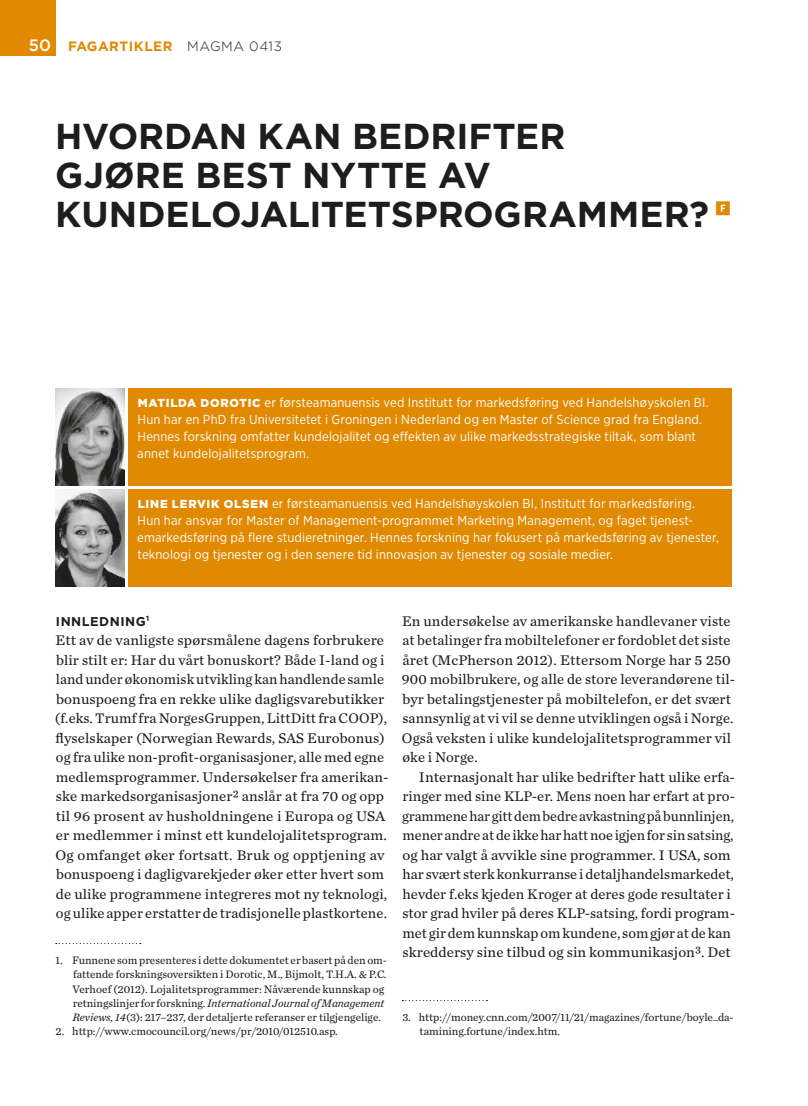
<style>
.page{position:relative;width:808px;height:1106px;background:#fff}
.page>*{position:absolute;margin:0;border:0;box-sizing:border-box;transform-origin:0 0}
.t1{font:700 36px/39px "Gotham";letter-spacing:-.005em;color:#1d1d1b}
.t2{font:14.55px/19.5px "Chronicle Text G2";letter-spacing:.01em;color:#1d1d1b}
.t3{font:700 13.5px "Gotham";letter-spacing:.04em;color:#e18900}
.t4{font:13.05px/16.8px "Gotham Narrow";letter-spacing:.01em;color:#fff}
.t5{font:700 12.75px "Gotham";letter-spacing:.04em;color:#1d1d1b}
.t6{font:11.25px/14.2px "Chronicle Text G2";color:#1d1d1b}
.s1{font-weight:500;font-size:16.5px;color:#fff}
.s2{font-weight:300;color:#1d1d1b}
.s3{font-family:"Gotham";font-weight:900;font-size:11.55px}
.s4{font-style:italic}
</style>
<div class="page">
<div style="left:0;top:0;width:55px;height:55px;background:#e18900"></div>
<div style="left:128px;top:489px;width:603px;height:97px;background:#e18900"></div>
<img style="left:55px;top:489px;width:70px;height:97px">
<div style="left:128px;top:388px;width:603px;height:98px;background:#e18900"></div>
<img style="left:55px;top:388px;width:70px;height:98px">
<svg style="left:56px;top:943px;width:85px;height:1px"></svg>
<svg style="left:402px;top:1000px;width:85px;height:1px"></svg>
<p class="t3" style="left:29px;top:37px;width:255px"><span class="s1">50</span> FAGARTIKLER <span class="s2">MAGMA 0413</span></p>
<h1 class="t1" style="left:55px;top:117px;width:678px">HVORDAN KAN BEDRIFTER<br>GJØRE BEST NYTTE AV<br>KUNDELOJALITETSPROGRAMMER? <sup>f</sup></h1>
<p class="t4" style="left:137px;top:394px;width:573px"><span class="s3">MATILDA DOROTIC</span> er førsteamanuensis ved Institutt for markedsføring ved Handelshøyskolen BI.<br>Hun har en PhD fra Universitetet i Groningen i Nederland og en Master of Science grad fra England.<br>Hennes forskning omfatter kundelojalitet og effekten av ulike markedsstrategiske tiltak, som blant annet kundelojalitetsprogram.</p>
<p class="t4" style="left:137px;top:495px;width:583px"><span class="s3">LINE LERVIK OLSEN</span> er førsteamanuensis ved Handelshøyskolen BI, Institutt for markedsføring.<br>Hun har ansvar for Master of Management-programmet Marketing Management, og faget tjenest&shy;emarkedsføring på flere studieretninger. Hennes forskning har fokusert på markedsføring av tjenester, teknologi og tjenester og i den senere tid innovasjon av tjenester og sosiale medier.</p>
<p class="t5" style="left:56px;top:612px;width:95px">INNLEDNING<sup>1</sup></p>
<p class="t2" style="left:55px;top:630px;width:335px">Ett av de vanligste spørsmålene dagens forbrukere blir stilt er: Har du vårt bonuskort? Både I-land og i land under økonomisk utvikling kan handlende samle bonuspoeng fra en rekke ulike dagligsvarebutikker (f.eks. Trumf fra NorgesGruppen, LittDitt fra COOP), flyselskaper (Norwegian Rewards, SAS Eurobonus) og fra ulike non-profit-organisasjoner, alle med egne medlemsprogrammer. Undersøkelser fra amerikan&shy;ske markedsorganisasjoner2 anslår at fra 70 og opp til 96 prosent av husholdningene i Europa og USA er medlemmer i minst ett kundelojalitetsprogram.<br>Og omfanget øker fortsatt. Bruk og opptjening av bonuspoeng i dagligvarekjeder øker etter hvert som de ulike programmene integreres mot ny teknologi, og ulike apper erstatter de tradisjonelle plastkortene.</p>
<p class="t6" style="left:72px;top:952px;width:316px;text-indent:-17px">1. Funnene som presenteres i dette dokumentet er basert på den om&shy;fattende forskningsoversikten i Dorotic, M., Bijmolt, T.H.A. &amp; P.C.<br>Verhoef (2012). Lojalitetsprogrammer: Nåværende kunnskap og retningslinjer for forskning. <span class="s4">International Journal of Management Reviews, 14</span>(3): 217–237, der detaljerte referanser er tilgjengelige.</p>
<p class="t6" style="left:56px;top:1023px;width:284px">2. http://www.cmocouncil.org/news/pr/2010/012510.asp.</p>
<p class="t2" style="left:402px;top:610px;width:335px">En undersøkelse av amerikanske handlevaner viste at betalinger fra mobiltelefoner er fordoblet det siste året (McPherson 2012). Ettersom Norge har 5 250<br>900 mobilbrukere, og alle de store leverandørene til&shy;byr betalingstjenester på mobiltelefon, er det svært sannsynlig at vi vil se denne utviklingen også i Norge.<br>Også veksten i ulike kundelojalitetsprogrammer vil øke i Norge.</p>
<p class="t2" style="left:402px;top:766px;width:334px;text-indent:17px">Internasjonalt har ulike bedrifter hatt ulike erfa&shy;ringer med sine KLP-er. Mens noen har erfart at pro&shy;grammene har gitt dem bedre avkastning på bunnlinjen, mener andre at de ikke har hatt noe igjen for sin satsing, og har valgt å avvikle sine programmer. I USA, som har svært sterk konkurranse i detaljhandelsmarkedet, hevder f.eks kjeden Kroger at deres gode resultater i stor grad hviler på deres KLP-satsing, fordi program&shy;met gir dem kunnskap om kundene, som gjør at de kan skreddersy sine tilbud og sin kommunikasjon3. Det</p>
<p class="t6" style="left:420px;top:1009px;width:315px;text-indent:-17px">3. http://money.cnn.com/2007/11/21/magazines/fortune/boyle_da&shy;tamining.fortune/index.htm.</p>
</div>
